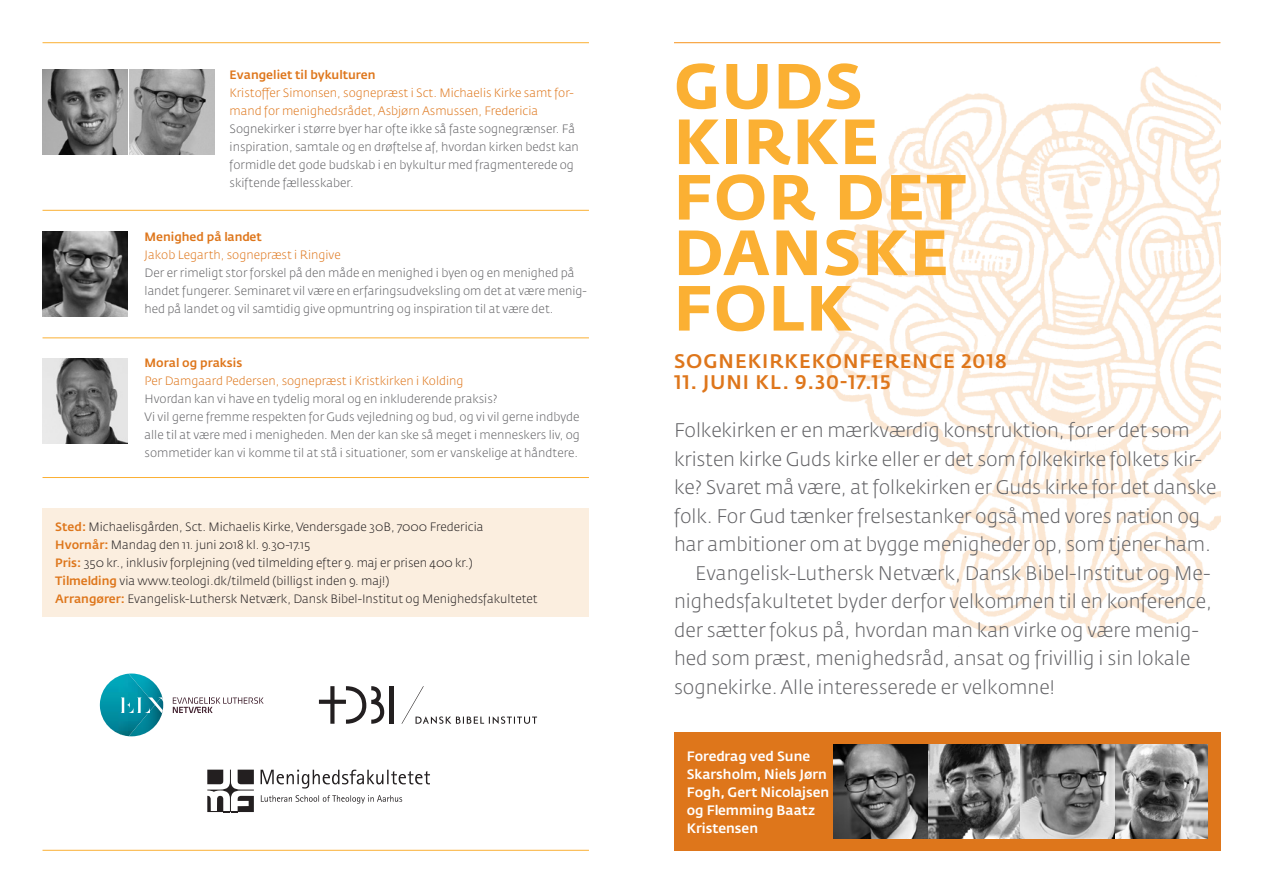
<style>
.page{position:relative;width:1263px;height:893px;background:#fff}
.page>*{position:absolute;margin:0;border:0;box-sizing:border-box;transform-origin:0 0}
.t1{font:700 63px "Fedra Sans Pro";letter-spacing:.025em;color:#fbb033}
.t2{font:300 19.5px/28.5px "Fedra Sans Pro";letter-spacing:-.005em;color:#636366}
.t3{font:500 19.5px "Fedra Sans Pro";letter-spacing:.05em;color:#de761b}
.t4{font:500 13.5px/18px "Fedra Sans Pro";color:#fff}
.t5{font:300 12px/18px "Fedra Sans Pro";color:#636366}
.t6{font:300 12px "Fedra Sans Pro";color:#231f20}
.t7{font:300 12px/18px "Fedra Sans Pro";color:#de761b}
.t8{font:500 12px "Fedra Sans Pro";color:#de761b}
.s1{font-weight:500;color:#de761b}
</style>
<div class="page">
<div style="left:674px;top:732px;width:546px;height:118px;background:#de761b"></div>
<img style="left:826px;top:66px;width:394px;height:572px">
<hr style="left:43px;top:477px;width:546px;height:1px;background:#fbb033">
<hr style="left:43px;top:338px;width:546px;height:1px;background:#fbb033">
<hr style="left:43px;top:42px;width:546px;height:1px;background:#fbb033">
<hr style="left:43px;top:210px;width:546px;height:1px;background:#fbb033">
<hr style="left:43px;top:850px;width:546px;height:1px;background:#fbb033">
<hr style="left:674px;top:42px;width:546px;height:1px;background:#f7931d">
<img style="left:43px;top:232px;width:85px;height:85px">
<img style="left:43px;top:358px;width:85px;height:85px">
<img style="left:130px;top:70px;width:85px;height:85px">
<img style="left:43px;top:70px;width:85px;height:85px">
<img style="left:126px;top:673px;width:36px;height:24px">
<img style="left:155px;top:713px;width:7px;height:13px">
<img style="left:100px;top:674px;width:55px;height:62px">
<svg style="left:173px;top:697px;width:91px;height:16px"></svg>
<svg style="left:120px;top:697px;width:43px;height:16px"></svg>
<svg style="left:319px;top:686px;width:65px;height:38px"></svg>
<hr style="left:390px;top:686px;width:4px;height:38px;background:#231f20">
<svg style="left:401px;top:686px;width:136px;height:38px"></svg>
<div style="left:43px;top:509px;width:546px;height:108px;background:#fbeedf"></div>
<img style="left:833px;top:745px;width:375px;height:93px">
<svg style="left:207px;top:770px;width:47px;height:43px"></svg>
<svg style="left:261px;top:795px;width:141px;height:9px"></svg>
<svg style="left:261px;top:770px;width:169px;height:18px"></svg>
<p class="t8" style="left:230px;top:67px;width:147px">Evangeliet til bykulturen</p>
<p class="t7" style="left:230px;top:83px;width:346px">Kristoffer Simonsen, sognepræst i Sct. Michaelis Kirke samt for&shy;mand for menighedsrådet, Asbjørn Asmussen, Fredericia</p>
<p class="t5" style="left:230px;top:119px;width:351px">Sognekirker i større byer har ofte ikke så faste sognegrænser. Få inspiration, samtale og en drøftelse af, hvordan kirken bedst kan formidle det gode budskab i en bykultur med fragmenterede og skiftende fællesskaber.</p>
<p class="t8" style="left:145px;top:229px;width:119px">Menighed på landet</p>
<p class="t7" style="left:145px;top:245px;width:198px">Jakob Legarth, sognepræst i Ringive</p>
<p class="t5" style="left:145px;top:263px;width:444px">Der er rimeligt stor forskel på den måde en menighed i byen og en menighed på landet fungerer. Seminaret vil være en erfaringsudveksling om det at være menig&shy;hed på landet og vil samtidig give opmuntring og inspiration til at være det.</p>
<p class="t8" style="left:145px;top:355px;width:99px">Moral og praksis</p>
<p class="t7" style="left:145px;top:371px;width:320px">Per Damgaard Pedersen, sognepræst i Kristkirken i Kolding</p>
<p class="t5" style="left:145px;top:389px;width:354px">Hvordan kan vi have en tydelig moral og en inkluderende praksis?</p>
<p class="t5" style="left:145px;top:407px;width:437px;text-align:justify">Vi vil gerne fremme respekten for Guds vejledning og bud, og vi vil gerne indbyde alle til at være med i menigheden. Men der kan ske så meget i menneskers liv, og sommetider kan vi komme til at stå i situationer, som er vanskelige at håndtere.</p>
<p class="t6" style="left:55px;top:520px;width:430px"><span class="s1">Sted:</span> Michaelisgården, Sct. Michaelis Kirke, Vendersgade 30B, 7000 Fredericia</p>
<p class="t6" style="left:55px;top:538px;width:256px"><span class="s1">Hvornår:</span> Mandag den 11. juni 2018 kl. 9.30-17.15</p>
<p class="t6" style="left:55px;top:556px;width:419px"><span class="s1">Pris:</span> 350 kr., inklusiv forplejning (ved tilmelding efter 9. maj er prisen 400 kr.)</p>
<p class="t6" style="left:55px;top:574px;width:336px"><span class="s1">Tilmelding</span> via www.teologi.dk/tilmeld (billigst inden 9. maj!)</p>
<p class="t6" style="left:55px;top:592px;width:484px"><span class="s1">Arrangører:</span> Evangelisk-Luthersk Netværk, Dansk Bibel-Institut og Menighedsfakultetet</p>
<p class="t1" style="left:674px;top:47px;width:190px">GUDS</p>
<p class="t1" style="left:674px;top:103px;width:206px">KIRKE</p>
<p class="t1" style="left:674px;top:158px;width:294px">FOR DET</p>
<p class="t1" style="left:674px;top:214px;width:276px">DANSKE</p>
<p class="t1" style="left:674px;top:269px;width:180px">FOLK</p>
<p class="t3" style="left:674px;top:349px;width:334px">SOGNEKIRKEKONFERENCE 2018</p>
<p class="t3" style="left:674px;top:370px;width:218px">11. JUNI KL. 9.30-17.15</p>
<p class="t2" style="left:674px;top:416px;width:544px">Folkekirken er en mærkværdig konstruktion, for er det som kristen kirke Guds kirke eller er det som folkekirke folkets kir&shy;ke? Svaret må være, at folkekirken er Guds kirke for det danske folk. For Gud tænker frelsestanker også med vores nation og har ambitioner om at bygge menigheder op, som tjener ham.</p>
<p class="t2" style="left:674px;top:558px;width:539px;text-indent:21px">Evangelisk-Luthersk Netværk, Dansk Bibel-Institut og Me&shy;nighedsfakultetet byder derfor velkommen til en konference, der sætter fokus på, hvordan man kan virke og være menig&shy;hed som præst, menighedsråd, ansat og frivillig i sin lokale sognekirke. Alle interesserede er velkomne!</p>
<p class="t4" style="left:687px;top:747px;width:144px">Foredrag ved Sune<br>Skarsholm, Niels Jørn<br>Fogh, Gert Nicolajsen og Flemming Baatz<br>Kristensen</p>
</div>
